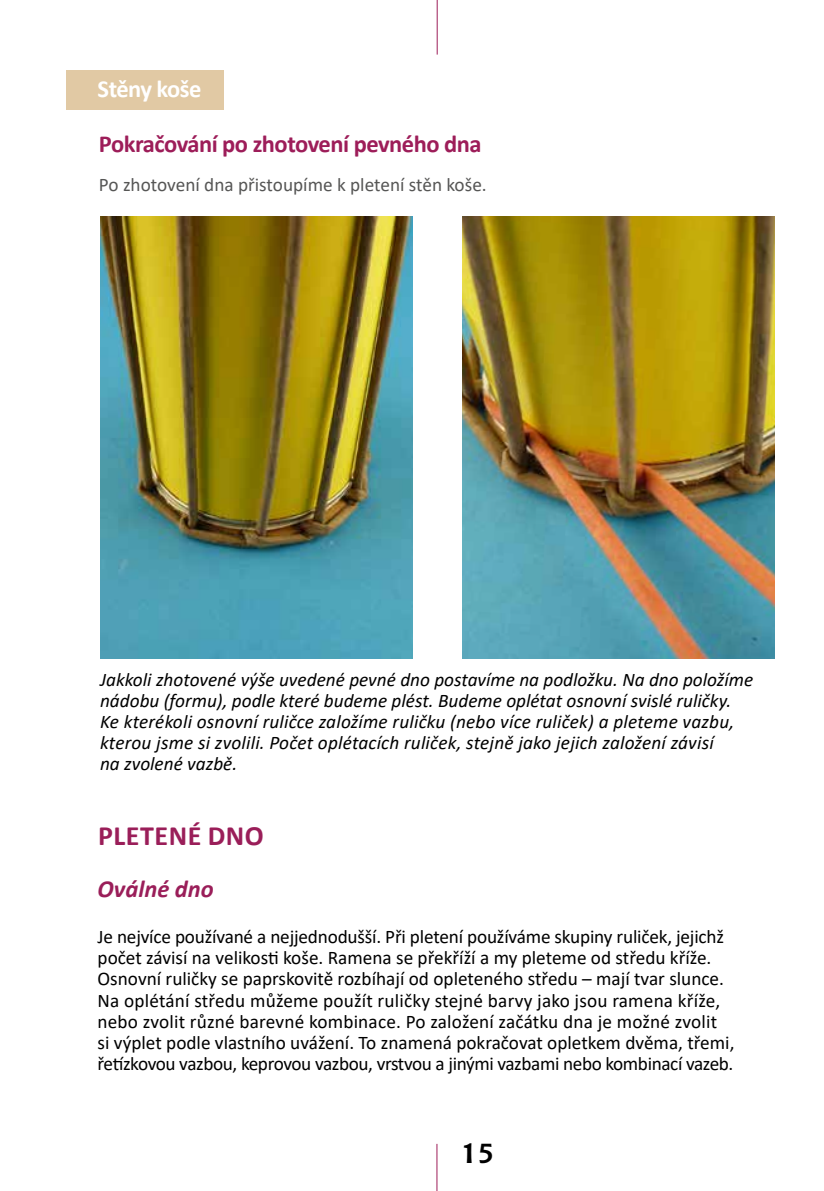
<style>
.page{position:relative;width:824px;height:1191px;background:#fff}
.page>*{position:absolute;margin:0;border:0;box-sizing:border-box;transform-origin:0 0}
.t1{font:700 28px "Calibri";letter-spacing:.02em;color:#9a1e59}
.t2{font:700 28px "Chianti BT";color:#000}
.t3{font:700 24.5px "Calibri";letter-spacing:-.02em;color:#9d1d59}
.t4{font:italic 700 24.5px "Calibri";color:#9a1e59}
.t5{font:700 24.5px "Calibri";letter-spacing:-.02em;color:#fff}
.t6{font:19.25px/21.2px "Calibri";color:#000}
.t7{font:italic 19.25px/21.2px "Calibri";color:#000}
.t8{font:19.25px "Calibri";color:#565655}
</style>
<div class="page">
<hr style="left:436px;top:1143px;width:1px;height:48px;background:#9d1d59">
<hr style="left:436px;top:0;width:1px;height:55px;background:#9d1d59">
<img style="left:100px;top:217px;width:312px;height:441px">
<img style="left:462px;top:217px;width:312px;height:441px">
<div style="left:66px;top:70px;width:157px;height:40px;background:#e1c9a4"></div>
<p class="t5" style="left:98px;top:71px;width:105px">Stěny koše</p>
<p class="t3" style="left:99px;top:127px;width:384px">Pokračování po zhotovení pevného dna</p>
<p class="t8" style="left:99px;top:171px;width:389px">Po zhotovení dna přistoupíme k pletení stěn koše.</p>
<p class="t7" style="left:100px;top:668px;width:654px">Jakkoli zhotovené výše uvedené pevné dno postavíme na podložku. Na dno položíme nádobu (formu), podle které budeme plést. Budeme oplétat osnovní svislé ruličky.<br>Ke kterékoli osnovní ruličce založíme ruličku (nebo více ruliček) a pleteme vazbu, kterou jsme si zvolili. Počet oplétacích ruliček, stejně jako jejich založení závisí<br>na zvolené vazbě.</p>
<h1 class="t1" style="left:98px;top:816px;width:167px">PLETENÉ DNO</h1>
<p class="t4" style="left:98px;top:871px;width:118px">Oválné dno</p>
<p class="t6" style="left:98px;top:925px;width:638px">Je nejvíce používané a nejjednodušší. Při pletení používáme skupiny ruliček, jejichž počet závisí na velikosti koše. Ramena se překříží a my pleteme od středu kříže.<br>Osnovní ruličky se paprskovitě rozbíhají od opleteného středu – mají tvar slunce.<br>Na oplétání středu můžeme použít ruličky stejné barvy jako jsou ramena kříže, nebo zvolit různé barevné kombinace. Po založení začátku dna je možné zvolit<br>si výplet podle vlastního uvážení. To znamená pokračovat opletkem dvěma, třemi, řetízkovou vazbou, keprovou vazbou, vrstvou a jinými vazbami nebo kombinací vazeb.</p>
<h1 class="t2" style="left:460px;top:1137px;width:36px">15</h1>
</div>
